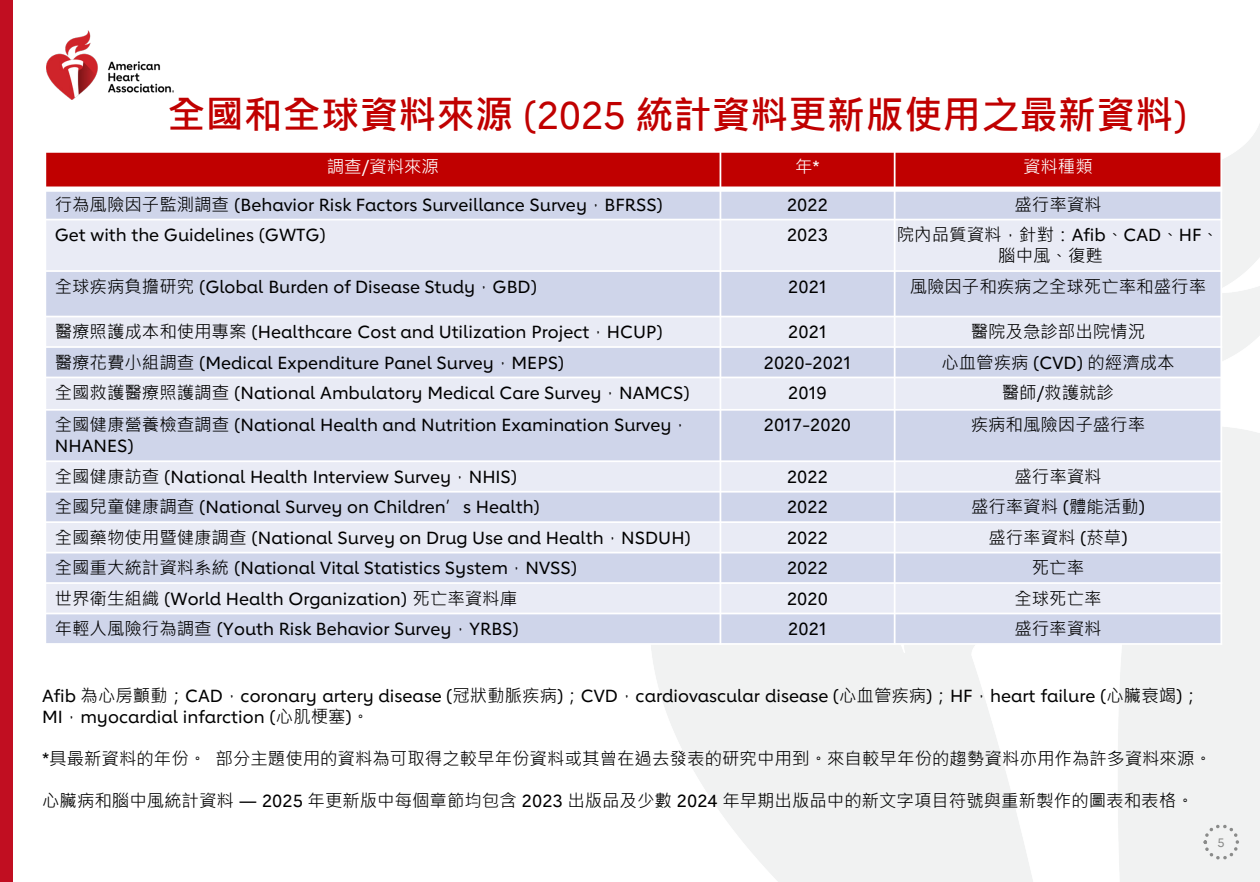
<style>
.page{position:relative;width:1260px;height:882px;background:#fff}
.page>*{position:absolute;margin:0;border:0;box-sizing:border-box;transform-origin:0 0}
.t1{font:700 38.5px "Microsoft Jheng Hei";color:#c00000}
.t2{font:500 17.5px/21px "Lub Dub";color:#000}
.t3{font:17.5px/21px "Microsoft Jheng Hei";color:#000}
.t4{font:17.5px "Microsoft Jheng Hei";color:#fff}
.t5{font:500 12.25px "Lub Dub";color:#8a8b8a}
.s1{font-family:"Lub Dub";font-weight:500}
.s2{font-family:"Microsoft Jheng Hei";font-weight:400}
</style>
<div class="page">
<div style="left:0;top:0;width:12px;height:882px;background:#c10e21"></div>
<img style="left:46px;top:30px;width:128px;height:69px">
<div style="left:1204px;top:824px;width:35px;height:36px;border:4px dashed #8a8b8a;border-radius:50%"></div>
<div style="left:45px;top:152px;width:675px;height:37px;background:#c00000"></div>
<div style="left:720px;top:152px;width:175px;height:37px;background:#c00000"></div>
<div style="left:895px;top:152px;width:326px;height:37px;background:#c00000"></div>
<div style="left:45px;top:189px;width:675px;height:31px;background:#cfd5ea"></div>
<div style="left:720px;top:189px;width:175px;height:31px;background:#cfd5ea"></div>
<div style="left:895px;top:189px;width:326px;height:31px;background:#cfd5ea"></div>
<div style="left:45px;top:220px;width:675px;height:51px;background:#e9ebf5"></div>
<div style="left:720px;top:220px;width:175px;height:51px;background:#e9ebf5"></div>
<div style="left:895px;top:220px;width:326px;height:51px;background:#e9ebf5"></div>
<div style="left:45px;top:271px;width:675px;height:46px;background:#cfd5ea"></div>
<div style="left:720px;top:271px;width:175px;height:46px;background:#cfd5ea"></div>
<div style="left:895px;top:271px;width:326px;height:46px;background:#cfd5ea"></div>
<div style="left:45px;top:317px;width:675px;height:30px;background:#e9ebf5"></div>
<div style="left:720px;top:317px;width:175px;height:30px;background:#e9ebf5"></div>
<div style="left:895px;top:317px;width:326px;height:30px;background:#e9ebf5"></div>
<div style="left:45px;top:347px;width:675px;height:30px;background:#cfd5ea"></div>
<div style="left:720px;top:347px;width:175px;height:30px;background:#cfd5ea"></div>
<div style="left:895px;top:347px;width:326px;height:30px;background:#cfd5ea"></div>
<div style="left:45px;top:377px;width:675px;height:33px;background:#e9ebf5"></div>
<div style="left:720px;top:377px;width:175px;height:33px;background:#e9ebf5"></div>
<div style="left:895px;top:377px;width:326px;height:33px;background:#e9ebf5"></div>
<div style="left:45px;top:410px;width:675px;height:51px;background:#cfd5ea"></div>
<div style="left:720px;top:410px;width:175px;height:51px;background:#cfd5ea"></div>
<div style="left:895px;top:410px;width:326px;height:51px;background:#cfd5ea"></div>
<div style="left:45px;top:461px;width:675px;height:31px;background:#e9ebf5"></div>
<div style="left:720px;top:461px;width:175px;height:31px;background:#e9ebf5"></div>
<div style="left:895px;top:461px;width:326px;height:31px;background:#e9ebf5"></div>
<div style="left:45px;top:492px;width:675px;height:30px;background:#cfd5ea"></div>
<div style="left:720px;top:492px;width:175px;height:30px;background:#cfd5ea"></div>
<div style="left:895px;top:492px;width:326px;height:30px;background:#cfd5ea"></div>
<div style="left:45px;top:522px;width:675px;height:31px;background:#e9ebf5"></div>
<div style="left:720px;top:522px;width:175px;height:31px;background:#e9ebf5"></div>
<div style="left:895px;top:522px;width:326px;height:31px;background:#e9ebf5"></div>
<div style="left:45px;top:553px;width:675px;height:30px;background:#cfd5ea"></div>
<div style="left:720px;top:553px;width:175px;height:30px;background:#cfd5ea"></div>
<div style="left:895px;top:553px;width:326px;height:30px;background:#cfd5ea"></div>
<div style="left:45px;top:583px;width:675px;height:31px;background:#e9ebf5"></div>
<div style="left:720px;top:583px;width:175px;height:31px;background:#e9ebf5"></div>
<div style="left:895px;top:583px;width:326px;height:31px;background:#e9ebf5"></div>
<div style="left:45px;top:614px;width:675px;height:30px;background:#cfd5ea"></div>
<div style="left:720px;top:614px;width:175px;height:30px;background:#cfd5ea"></div>
<div style="left:895px;top:614px;width:326px;height:30px;background:#cfd5ea"></div>
<hr style="left:720px;top:151px;width:1px;height:494px;background:#fff">
<hr style="left:894px;top:151px;width:2px;height:494px;background:#fff">
<div style="left:44px;top:187px;width:1178px;height:5px;background:#fff"></div>
<hr style="left:44px;top:219px;width:1178px;height:1px;background:#fff">
<hr style="left:44px;top:270px;width:1178px;height:2px;background:#fff">
<hr style="left:44px;top:316px;width:1178px;height:1px;background:#fff">
<hr style="left:44px;top:346px;width:1178px;height:2px;background:#fff">
<hr style="left:44px;top:377px;width:1178px;height:1px;background:#fff">
<hr style="left:44px;top:409px;width:1178px;height:2px;background:#fff">
<hr style="left:44px;top:460px;width:1178px;height:2px;background:#fff">
<hr style="left:44px;top:491px;width:1178px;height:2px;background:#fff">
<hr style="left:44px;top:521px;width:1178px;height:2px;background:#fff">
<hr style="left:44px;top:552px;width:1178px;height:1px;background:#fff">
<hr style="left:44px;top:582px;width:1178px;height:2px;background:#fff">
<hr style="left:44px;top:613px;width:1178px;height:1px;background:#fff">
<hr style="left:44px;top:151px;width:2px;height:494px;background:#fff">
<hr style="left:1220px;top:151px;width:2px;height:494px;background:#fff">
<hr style="left:44px;top:151px;width:1178px;height:2px;background:#fff">
<hr style="left:44px;top:643px;width:1178px;height:2px;background:#fff">
<h2 class="t1" style="left:167px;top:91px;width:1022px">全國和全球資料來源 <span class="s1">(2025</span> 統計資料更新版使用之最新資料<span class="s1">)</span></h2>
<p class="t4" style="left:327px;top:156px;width:114px">調查<span class="s1">/</span>資料來源</p>
<p class="t4" style="left:795px;top:156px;width:26px">年<span class="s1">*</span></p>
<p class="t4" style="left:1023px;top:156px;width:71px">資料種類</p>
<p class="t2" style="left:55px;top:194px;width:610px"><span class="s2">行為風險因子監測調查</span> (Behavior Risk Factors Surveillance Survey<span class="s2">，</span>BFRSS)</p>
<p class="t2" style="left:787px;top:194px;width:43px">2022</p>
<p class="t3" style="left:1014px;top:194px;width:89px">盛行率資料</p>
<p class="t2" style="left:55px;top:224px;width:273px">Get with the Guidelines (GWTG)</p>
<p class="t2" style="left:787px;top:224px;width:43px">2023</p>
<p class="t3" style="left:998px;top:224px;width:222px;text-indent:-101px">院內品質資料，針對：<span class="s1">Afib</span>、<span class="s1">CAD</span>、<span class="s1">HF</span>、腦中風、復甦</p>
<p class="t2" style="left:55px;top:276px;width:484px"><span class="s2">全球疾病負擔研究</span> (Global Burden of Disease Study<span class="s2">，</span>GBD)</p>
<p class="t2" style="left:788px;top:276px;width:40px">2021</p>
<p class="t3" style="left:910px;top:276px;width:298px">風險因子和疾病之全球死亡率和盛行率</p>
<p class="t2" style="left:55px;top:321px;width:609px"><span class="s2">醫療照護成本和使用專案</span> (Healthcare Cost and Utilization Project<span class="s2">，</span>HCUP)</p>
<p class="t2" style="left:788px;top:321px;width:40px">2021</p>
<p class="t3" style="left:971px;top:321px;width:176px">醫院及急診部出院情況</p>
<p class="t2" style="left:55px;top:352px;width:511px"><span class="s2">醫療花費小組調查</span> (Medical Expenditure Panel Survey<span class="s2">，</span>MEPS)</p>
<p class="t2" style="left:764px;top:352px;width:89px">2020-2021</p>
<p class="t3" style="left:941px;top:352px;width:235px">心血管疾病 <span class="s1">(CVD)</span> 的經濟成本</p>
<p class="t2" style="left:55px;top:382px;width:637px"><span class="s2">全國救護醫療照護調查</span> (National Ambulatory Medical Care Survey<span class="s2">，</span>NAMCS)</p>
<p class="t2" style="left:788px;top:382px;width:40px">2019</p>
<p class="t3" style="left:1002px;top:382px;width:114px">醫師<span class="s1">/</span>救護就診</p>
<p class="t2" style="left:55px;top:414px;width:636px"><span class="s2">全國健康營養檢查調查</span> (National Health and Nutrition Examination Survey<span class="s2">，<br></span>NHANES)</p>
<p class="t2" style="left:764px;top:414px;width:89px">2017-2020</p>
<p class="t3" style="left:971px;top:414px;width:176px">疾病和風險因子盛行率</p>
<p class="t2" style="left:55px;top:466px;width:464px"><span class="s2">全國健康訪查</span> (National Health Interview Survey<span class="s2">，</span>NHIS)</p>
<p class="t2" style="left:787px;top:466px;width:43px">2022</p>
<p class="t3" style="left:1014px;top:466px;width:89px">盛行率資料</p>
<p class="t2" style="left:55px;top:496px;width:487px"><span class="s2">全國兒童健康調查</span> (National Survey on Children<span class="s2">’</span>s Health)</p>
<p class="t2" style="left:787px;top:496px;width:43px">2022</p>
<p class="t3" style="left:971px;top:496px;width:176px">盛行率資料 <span class="s1">(</span>體能活動<span class="s1">)</span></p>
<p class="t2" style="left:55px;top:527px;width:638px"><span class="s2">全國藥物使用暨健康調查</span> (National Survey on Drug Use and Health<span class="s2">，</span>NSDUH)</p>
<p class="t2" style="left:787px;top:527px;width:43px">2022</p>
<p class="t3" style="left:988px;top:527px;width:141px">盛行率資料 <span class="s1">(</span>菸草<span class="s1">)</span></p>
<p class="t2" style="left:55px;top:557px;width:524px"><span class="s2">全國重大統計資料系統</span> (National Vital Statistics System<span class="s2">，</span>NVSS)</p>
<p class="t2" style="left:787px;top:557px;width:43px">2022</p>
<p class="t3" style="left:1032px;top:557px;width:54px">死亡率</p>
<p class="t2" style="left:55px;top:588px;width:464px"><span class="s2">世界衛生組織</span> (World Health Organization) <span class="s2">死亡率資料庫</span></p>
<p class="t2" style="left:787px;top:588px;width:43px">2020</p>
<p class="t3" style="left:1014px;top:588px;width:89px">全球死亡率</p>
<p class="t2" style="left:55px;top:618px;width:466px"><span class="s2">年輕人風險行為調查</span> (Youth Risk Behavior Survey<span class="s2">，</span>YRBS)</p>
<p class="t2" style="left:788px;top:618px;width:40px">2021</p>
<p class="t3" style="left:1014px;top:618px;width:89px">盛行率資料</p>
<p class="t2" style="left:42px;top:685px;width:1159px">Afib <span class="s2">為心房顫動；</span>CAD<span class="s2">，</span>coronary artery disease (<span class="s2">冠狀動脈疾病</span>)<span class="s2">；</span>CVD<span class="s2">，</span>cardiovascular disease (<span class="s2">心血管疾病</span>)<span class="s2">；</span>HF<span class="s2">，</span>heart failure (<span class="s2">心臟衰竭</span>)<span class="s2">；<br></span>MI<span class="s2">，</span>myocardial infarction (<span class="s2">心肌梗塞</span>)<span class="s2">。</span></p>
<p class="t3" style="left:42px;top:748px;width:1171px"><span class="s1">*</span>具最新資料的年份。部分主題使用的資料為可取得之較早年份資料或其曾在過去發表的研究中用到。來自較早年份的趨勢資料亦用作為許多資料來源。</p>
<p class="t3" style="left:42px;top:790px;width:1153px">心臟病和腦中風統計資料 <span class="s1">— 2025</span> 年更新版中每個章節均包含 <span class="s1">2023</span> 出版品及少數 <span class="s1">2024</span> 年早期出版品中的新文字項目符號與重新製作的圖表和表格。</p>
<p class="t5" style="left:1218px;top:835px;width:9px">5</p>
</div>
